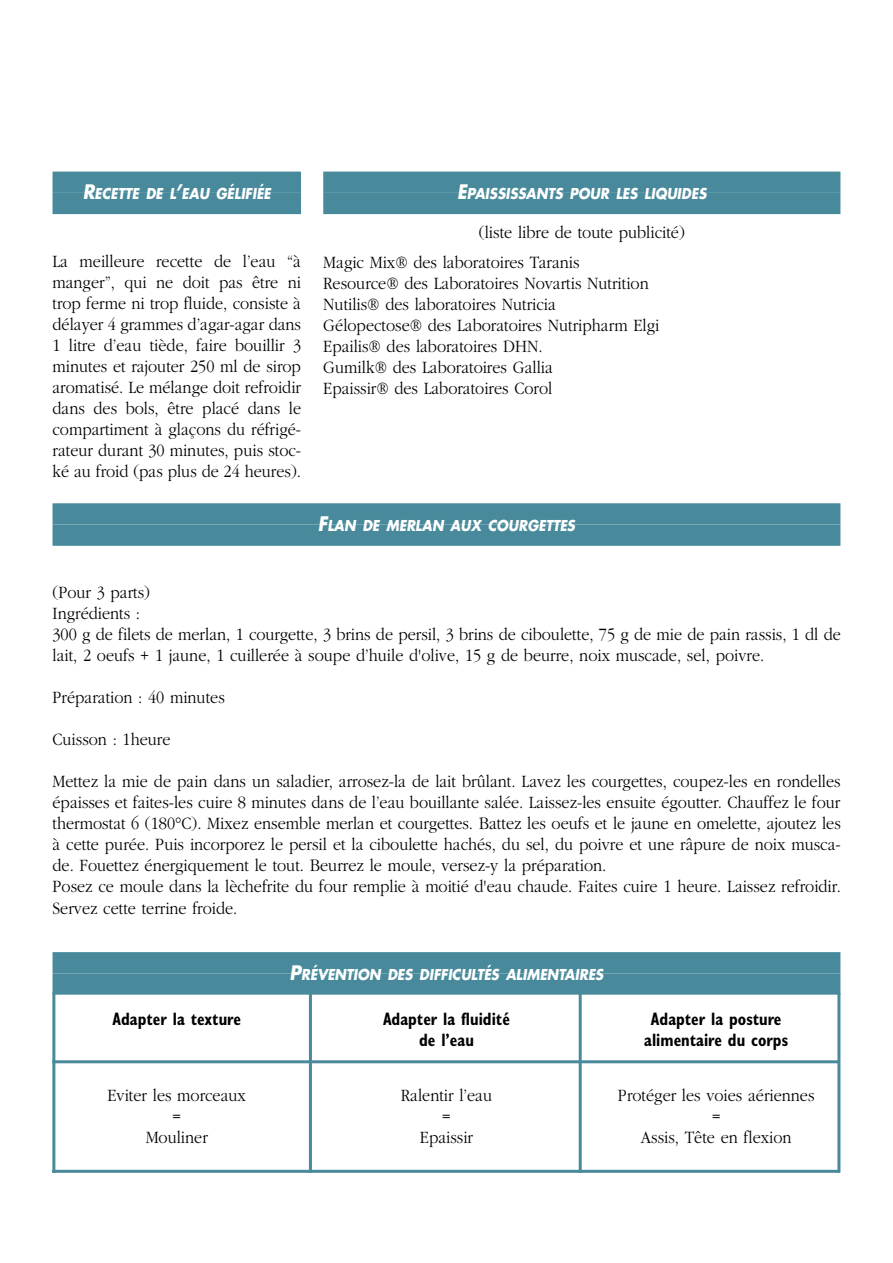
<style>
.page{position:relative;width:893px;height:1263px;background:#fff}
.page>*{position:absolute;margin:0;border:0;box-sizing:border-box;transform-origin:0 0}
.t1{font:300 18px/21px "Garamond";color:#000;scale:.9 1}
.t2{font:700 condensed 18px/21px "Gill Sans";color:#000;text-align:center;scale:.9 1}
.t3{font:italic 700 14.7px "Futura";color:#fff;scale:.9 1}
.s1{font-size:19.5px}
</style>
<div class="page">
<div style="left:53px;top:172px;width:248px;height:21px;background:#488a9b"></div>
<div style="left:53px;top:193px;width:248px;height:21px;background:#488a9b"></div>
<div style="left:53px;top:952px;width:787px;height:21px;background:#488a9b"></div>
<div style="left:53px;top:973px;width:787px;height:22px;background:#488a9b"></div>
<div style="left:53px;top:503px;width:787px;height:21px;background:#488a9b"></div>
<div style="left:53px;top:524px;width:787px;height:22px;background:#488a9b"></div>
<div style="left:323px;top:172px;width:517px;height:21px;background:#488a9b"></div>
<div style="left:323px;top:193px;width:517px;height:21px;background:#488a9b"></div>
<hr style="left:309px;top:992px;width:3px;height:181px;background:#488a9b">
<hr style="left:52px;top:992px;width:3px;height:181px;background:#488a9b">
<hr style="left:579px;top:991px;width:3px;height:182px;background:#488a9b">
<hr style="left:837px;top:993px;width:3px;height:180px;background:#488a9b">
<hr style="left:52px;top:1060px;width:788px;height:3px;background:#488a9b">
<hr style="left:52px;top:1170px;width:788px;height:3px;background:#488a9b">
<p class="t3" style="left:83px;top:187px;width:211px"><span class="s1">R</span>ECETTE DE L<span class="s1">’</span>EAU GÉLIFIÉE</p>
<p class="t1" style="left:53px;top:250px;width:278px;text-align:justify">La meilleure recette de l’eau “à manger”, qui ne doit pas être ni trop ferme ni trop fluide, consiste à délayer 4 grammes d’agar-agar dans 1 litre d’eau tiède, faire bouillir 3 minutes et rajouter 250 ml de sirop aromatisé. Le mélange doit refroidir dans des bols, être placé dans le compartiment à glaçons du réfrigé&shy;rateur durant 30 minutes, puis stoc&shy;ké au froid (pas plus de 24 heures).</p>
<p class="t3" style="left:457px;top:187px;width:278px"><span class="s1">E</span>PAISSISSANTS POUR LES LIQUIDES</p>
<p class="t1" style="left:323px;top:217px;width:403px;line-height:30px;text-indent:156px">(liste libre de toute publicité)<br>Magic Mix® des laboratoires Taranis</p>
<p class="t1" style="left:323px;top:273px;width:375px">Resource® des Laboratoires Novartis Nutrition Nutilis® des laboratoires Nutricia<br>Gélopectose® des Laboratoires Nutripharm Elgi Epailis® des laboratoires DHN.<br>Gumilk® des Laboratoires Gallia<br>Epaissir® des Laboratoires Corol</p>
<p class="t3" style="left:318px;top:518px;width:287px"><span class="s1">F</span>LAN DE MERLAN AUX COURGETTES</p>
<p class="t1" style="left:53px;top:582px;width:877px">(Pour 3 parts)<br>Ingrédients :<br>300 g de filets de merlan, 1 courgette, 3 brins de persil, 3 brins de ciboulette, 75 g de mie de pain rassis, 1 dl de lait, 2 oeufs + 1 jaune, 1 cuillerée à soupe d’huile d'olive, 15 g de beurre, noix muscade, sel, poivre.</p>
<p class="t1" style="left:53px;top:687px;width:193px">Préparation : 40 minutes</p>
<p class="t1" style="left:53px;top:729px;width:133px">Cuisson : 1heure</p>
<p class="t1" style="left:53px;top:771px;width:877px">Mettez la mie de pain dans un saladier, arrosez-la de lait brûlant. Lavez les courgettes, coupez-les en rondelles épaisses et faites-les cuire 8 minutes dans de l’eau bouillante salée. Laissez-les ensuite égoutter. Chauffez le four thermostat 6 (180°C). Mixez ensemble merlan et courgettes. Battez les oeufs et le jaune en omelette, ajoutez les à cette purée. Puis incorporez le persil et la ciboulette hachés, du sel, du poivre et une râpure de noix musca&shy;de. Fouettez énergiquement le tout. Beurrez le moule, versez-y la préparation.<br>Posez ce moule dans la lèchefrite du four remplie à moitié d'eau chaude. Faites cuire 1 heure. Laissez refroidir.<br>Servez cette terrine froide.</p>
<p class="t2" style="left:113px;top:1010px;width:144px">Adapter la texture</p>
<p class="t1" style="left:108px;top:1084px;width:155px;text-align:center">Eviter les morceaux =<br>Mouliner</p>
<p class="t3" style="left:290px;top:967px;width:350px"><span class="s1">P</span>RÉVENTION DES DIFFICULTÉS ALIMENTAIRES</p>
<p class="t2" style="left:383px;top:1010px;width:143px">Adapter la fluidité de l’eau</p>
<p class="t1" style="left:401px;top:1084px;width:103px;text-align:center">Ralentir l’eau =<br>Epaissir</p>
<p class="t2" style="left:644px;top:1010px;width:161px">Adapter la posture alimentaire du corps</p>
<p class="t1" style="left:618px;top:1084px;width:220px;text-align:center">Protéger les voies aériennes =<br>Assis, Tête en flexion</p>
</div>
